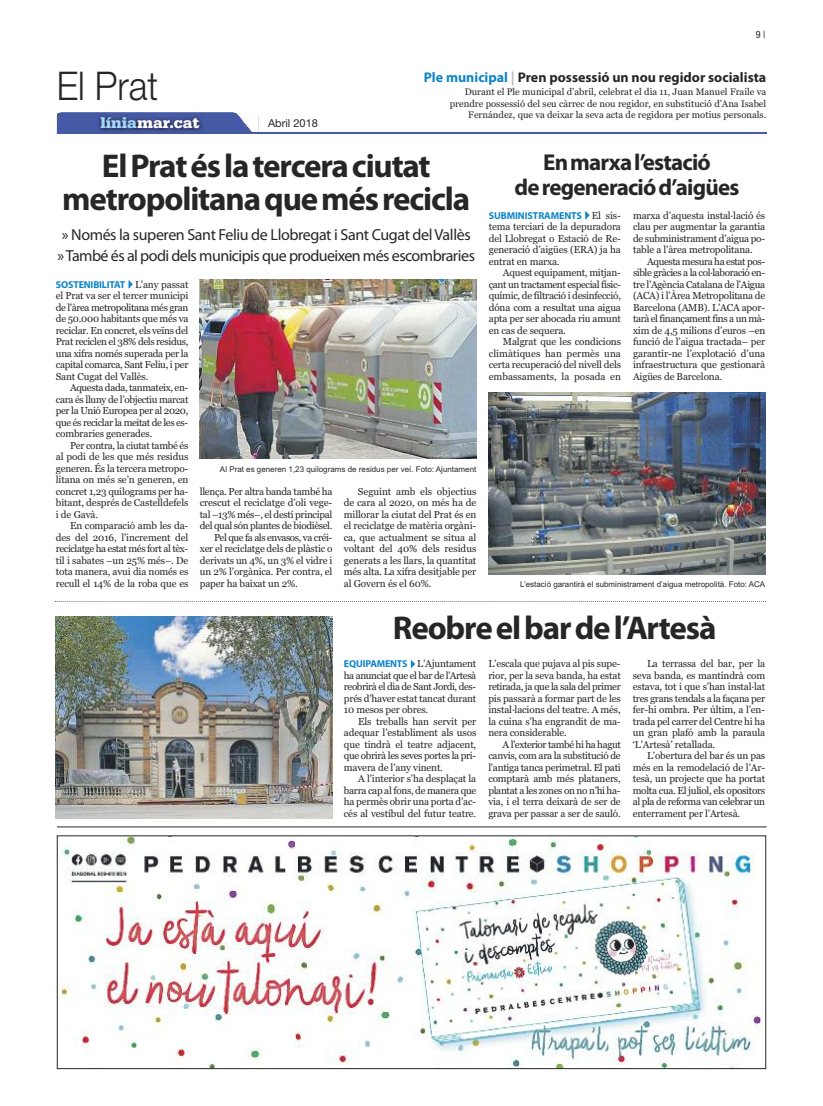
<style>
.page{position:relative;width:823px;height:1106px;background:#fff}
.page>*{position:absolute;margin:0;border:0;box-sizing:border-box;transform-origin:0 0}
.t1{font:300 39.6px "Helvetica Neue";color:#272627;scale:.91 1}
.t2{font:700 33px/33px "Myriad Pro";letter-spacing:-.035em;color:#272627;text-align:center}
.t3{font:700 23px/25px "Myriad Pro";letter-spacing:-.035em;color:#272627;text-align:center}
.t4{font:16px/21px "Myriad Pro";letter-spacing:-.035em;color:#272627}
.t5{font:900 16px "Serifa";color:#fff}
.t6{font:700 14px "Myriad Pro";color:#272627}
.t7{font:11px "Helvetica Neue";color:#272627}
.t8{font:10px/11.5px "Georgia";letter-spacing:-.015em;color:#272627;text-align:justify}
.t9{font:700 10px "Myriad Pro";letter-spacing:-.01em;color:#0d85c9}
.t10{font:10px "Georgia";letter-spacing:-.035em;color:#272627}
.t11{font:10px "Georgia";letter-spacing:-.045em;color:#272627}
.t12{font:condensed 10px "Helvetica Neue";color:#272627}
.t13{font:9.5px/11.4px "Georgia";color:#272627;text-align:right}
.t14{font:8px "Arial";color:#272627}
.s1{color:#a7d8f7}
.s2{color:#0d85c9}
.s3{color:#b8bbbe}
.s4{font-family:"Georgia";font-weight:400;color:#272627}
.s5{font-family:"Myriad Pro";font-weight:700;color:#0d85c9}
</style>
<div class="page">
<hr style="left:57px;top:132px;width:708px;height:2px;background:#4659a4">
<img style="left:57px;top:112px;width:194px;height:20px">
<hr style="left:57px;top:826px;width:709px;height:1px;background:#272627">
<img style="left:59px;top:837px;width:704px;height:230px">
<div style="left:57px;top:835px;width:708px;height:234px;border:1px solid #272627"></div>
<img style="left:199px;top:280px;width:277px;height:179px">
<svg style="left:55px;top:601px;width:710px;height:1px"></svg>
<img style="left:56px;top:616px;width:276px;height:202px">
<img style="left:488px;top:392px;width:276px;height:182px">
<h1 class="t1" style="left:57px;top:62px;width:113px">El Prat</h1>
<h3 class="t5" style="left:101px;top:117px;width:100px"><span class="s1">línia</span>mar.cat</h3>
<p class="t7" style="left:268px;top:117px;width:51px">Abril 2018</p>
<p class="t12" style="left:755px;top:31px;width:11px">9|</p>
<h3 class="t6" style="left:423px;top:72px;width:344px"><span class="s2">Ple municipal</span> <span class="s3">|</span> Pren possessió un nou regidor socialista</h3>
<p class="t13" style="left:449px;top:86px;width:318px">Durant el Ple municipal d’abril, celebrat el dia 11, Juan Manuel Fraile va prendre possessió del seu càrrec de nou regidor, en substitució d’Ana Isabel<br>Fernández, que va deixar la seva acta de regidora per motius personals.</p>
<h2 class="t2" style="left:62px;top:152px;width:409px">ElPratéslaterceraciutat metropolitanaquemésrecicla</h2>
<h3 class="t4" style="left:57px;top:225px;width:419px">» Només la superen Sant Feliu de Llobregat i Sant Cugat delVallès »També és al podi dels municipis que produeixen més escombraries</h3>
<h3 class="t3" style="left:514px;top:151px;width:226px">Enmarxal’estació deregeneraciód’aigües</h3>
<p class="t9" style="left:488px;top:211px;width:133px">SUBMINISTRAMENTS✔<span class="s4">El sis-</span></p>
<p class="t8" style="left:488px;top:221px;width:134px">tema terciari de la depuradora del Llobregat o Estació de Re&shy;generació d’aigües (ERA) ja ha entrat en marxa.</p>
<p class="t8" style="left:488px;top:267px;width:134px;text-indent:14px">Aquest equipament, mitjan&shy;çant un tractament especial físic&shy;químic, de filtració i desinfecció, dóna com a resultat una aigua apta per ser abocada riu amunt en cas de sequera.</p>
<p class="t8" style="left:488px;top:336px;width:134px;text-indent:14px">Malgrat que les condicions climàtiques han permès una certa recuperació del nivell dels embassaments, la posada en</p>
<p class="t8" style="left:632px;top:209px;width:134px">marxa d’aquesta instal·lació és clau per augmentar la garantia de subministrament d’aigua po&shy;table a l’àrea metropolitana.</p>
<p class="t8" style="left:632px;top:255px;width:134px;text-indent:14px">Aquesta mesura ha estat pos&shy;sible gràcies a la col·laboració en&shy;tre l’Agència Catalana de l’Aigua (ACA) i l’Àrea Metropolitana de Barcelona (AMB). L’ACA apor&shy;tarà el finançament fins a un mà&shy;xim de 4,5 milions d’euros –en funció de l’aigua tractada– per garantir-ne l’explotació d’una infraestructura que gestionarà Aigües de Barcelona.</p>
<p class="t9" style="left:56px;top:280px;width:134px">SOSTENIBILITAT✔<span class="s4">L’any passat</span></p>
<p class="t8" style="left:56px;top:290px;width:134px">el Prat va ser el tercer municipi de l’àrea metropolitana més gran de 50.000 habitants que més va reciclar. En concret, els veïns del Prat reciclen el 38% dels residus, una xifra només superada per la capital comarca, Sant Feliu, i per Sant Cugat del Vallès.</p>
<p class="t8" style="left:56px;top:382px;width:134px;text-indent:14px">Aquesta dada, tanmateix, en&shy;cara és lluny de l’objectiu marcat per la Unió Europea per al 2020, que és reciclar la meitat de les es&shy;combraries generades.</p>
<p class="t8" style="left:56px;top:439px;width:134px;text-indent:14px">Per contra, la ciutat també és al podi de les que més residus generen. És la tercera metropo&shy;litana on més se’n generen, en concret 1,23 quilograms per ha&shy;bitant, després de Castelldefels i de Gavà.</p>
<p class="t8" style="left:56px;top:520px;width:134px;text-indent:14px">En comparació amb les da&shy;des del 2016, l’increment del reciclatge ha estat més fort al tèx&shy;til i sabates –un 25% més–. De tota manera, avui dia només es recull el 14% de la roba que es</p>
<p class="t14" style="left:220px;top:464px;width:258px">Al Prat es generen 1,23 quilograms de residus per veí. Foto: Ajuntament</p>
<p class="t8" style="left:343px;top:485px;width:134px;text-indent:14px">Seguint amb els objectius de cara al 2020, on més ha de millorar la ciutat del Prat és en el reciclatge de matèria orgàni&shy;ca, que actualment se situa al voltant del 40% dels residus generats a les llars, la quantitat més alta. La xifra desitjable per al Govern és el 60%.</p>
<p class="t8" style="left:200px;top:485px;width:134px">llença. Per altra banda també ha</p>
<p class="t8" style="left:200px;top:497px;width:134px">crescut el reciclatge d’oli vege-</p>
<p class="t8" style="left:200px;top:508px;width:134px">tal –13% més–, el destí principal</p>
<p class="t10" style="left:200px;top:520px;width:134px">del qual són plantes de biodièsel.</p>
<p class="t11" style="left:214px;top:531px;width:120px">Pel que fa als envasos, va créi-</p>
<p class="t8" style="left:200px;top:543px;width:134px">xer el reciclatge dels de plàstic o</p>
<p class="t8" style="left:200px;top:554px;width:134px">derivats un 4%, un 3% el vidre i</p>
<p class="t8" style="left:200px;top:566px;width:134px">un 2% l’orgànica. Per contra, el</p>
<p class="t8" style="left:200px;top:577px;width:99px">paper ha baixat un 2%.</p>
<p class="t14" style="left:519px;top:579px;width:247px">L’estació garantirà el subministrament d’aigua metropolità. Foto: ACA</p>
<h2 class="t2" style="left:393px;top:614px;width:325px">Reobreelbardel’Artesà</h2>
<p class="t8" style="left:344px;top:658px;width:134px"><span class="s5">EQUIPAMENTS</span><span class="s2">✔</span>L’Ajuntament ha anunciat que el bar de l’Artesà reobrirà el dia de Sant Jordi, des&shy;prés d’haver estat tancat durant 10 mesos per obres.</p>
<p class="t8" style="left:344px;top:715px;width:134px;text-indent:14px">Els treballs han servit per adequar l’establiment als usos que tindrà el teatre adjacent, que obrirà les seves portes la pri&shy;mavera de l’any vinent.</p>
<p class="t8" style="left:344px;top:773px;width:134px;text-indent:14px">A l’interior s’ha desplaçat la barra cap al fons, de manera que ha permès obrir una porta d’ac&shy;cés al vestíbul del futur teatre.</p>
<p class="t8" style="left:488px;top:658px;width:134px">L’escala que pujava al pis supe&shy;rior, per la seva banda, ha estat retirada, ja que la sala del primer pis passarà a formar part de les instal·lacions del teatre. A més, la cuina s’ha engrandit de ma&shy;nera considerable.</p>
<p class="t8" style="left:488px;top:738px;width:134px;text-indent:14px">A l’exterior també hi ha hagut canvis, com ara la substitució de l’antiga tanca perimetral. El pati comptarà amb més plataners, plantat a les zones on no n’hi ha&shy;via, i el terra deixarà de ser de grava per passar a ser de sauló.</p>
<p class="t8" style="left:632px;top:658px;width:134px;text-indent:14px">La terrassa del bar, per la seva banda, es mantindrà com estava, tot i que s’han instal·lat tres grans tendals a la façana per fer-hi ombra. Per últim, a l’en&shy;trada pel carrer del Centre hi ha un gran plafó amb la paraula ‘L’Artesà’ retallada.</p>
<p class="t8" style="left:632px;top:750px;width:134px;text-indent:14px">L’obertura del bar és un pas més en la remodelació de l’Ar&shy;tesà, un projecte que ha portat molta cua. El juliol, els opositors al pla de reforma van celebrar un enterrament per l’Artesà.</p>
</div>
